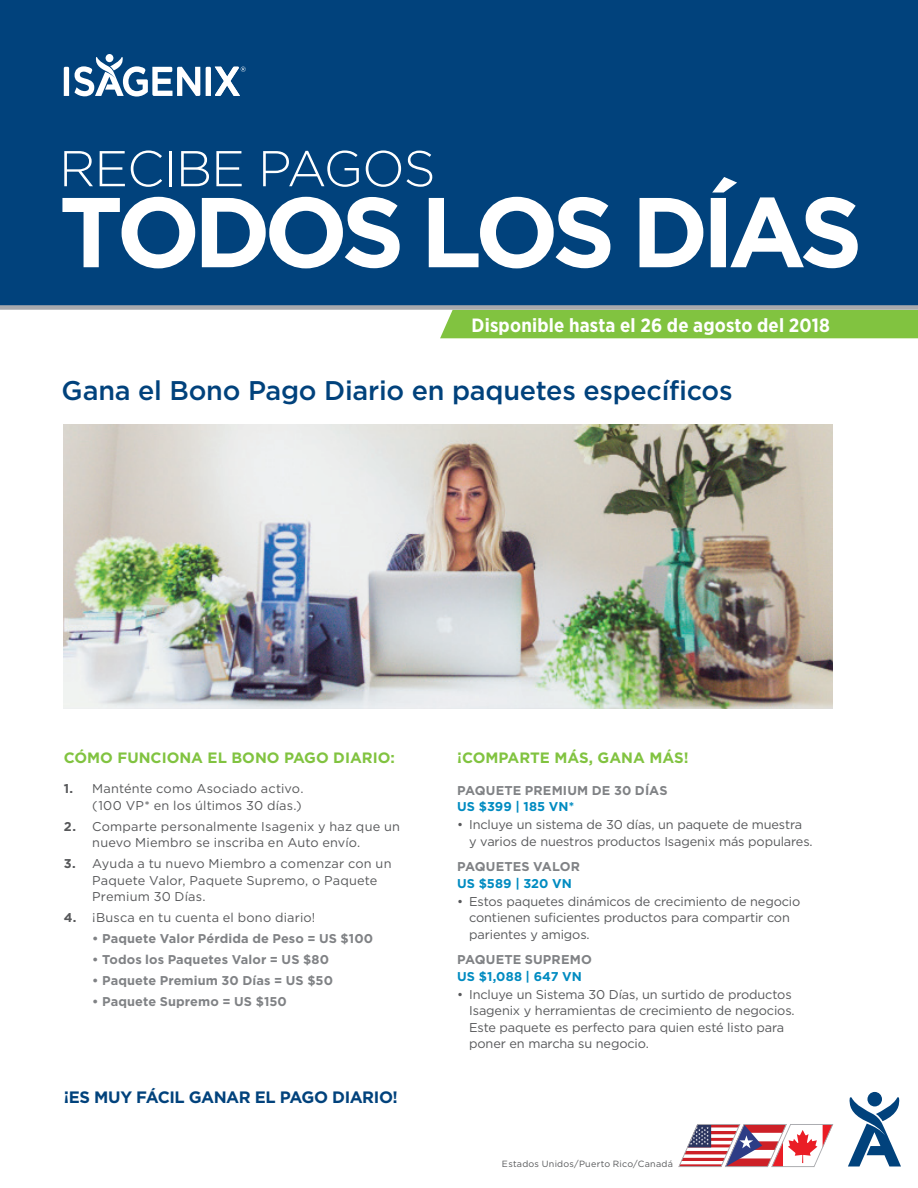
<style>
.page{position:relative;width:918px;height:1188px;background:#fff}
.page>*{position:absolute;margin:0;border:0;box-sizing:border-box;transform-origin:0 0}
.Headline{font:700 99px "Gotham";letter-spacing:-.07em;color:#fff}
.Headline-2{font:300 50.25px "Gotham";letter-spacing:-.02em;color:#fff}
.t1{font:500 27px "Gotham";letter-spacing:-.01em;color:#01427c}
.t2{font:700 19.2px "Gotham Narrow";letter-spacing:.01em;color:#fff}
.Answer{font:700 16.5px "Gotham";letter-spacing:-.025em;color:#01427c}
.Green_Subhead{font:700 15px "Gotham";color:#81c340}
.Body_Bullet{font:12.75px/16.5px "Gotham";letter-spacing:-.01em;color:#57585a}
.Green_Subhead-2{font:12.75px/16.5px "Gotham";letter-spacing:.015em;color:#57585a}
.Bold_light_gray_bull{font:700 12.75px "Gotham";letter-spacing:.01em;color:#808285}
.Sub_Subheadline_Grey{font:700 12.75px "Gotham";letter-spacing:.01em;color:#808285}
.Sub_Subheadline_-_64{font:700 12.75px "Gotham";letter-spacing:.01em;color:#008bc1}
.t3{font:9px "Gotham";letter-spacing:.03em;color:#57585a}
.s1{font-weight:700}
</style>
<div class="page">
<div style="left:440px;top:310px;width:478px;height:28px;background:#81c340"></div>
<svg style="left:848px;top:1092px;width:53px;height:74px"></svg>
<svg style="left:678px;top:1124px;width:155px;height:43px"></svg>
<img style="left:64px;top:424px;width:769px;height:284px">
<div style="left:0;top:0;width:918px;height:306px;background:#01427c"></div>
<div style="left:106px;top:54px;width:7px;height:8px;background:#fff;border-radius:50%"></div>
<svg style="left:64px;top:57px;width:136px;height:40px"></svg>
<svg style="left:206px;top:67px;width:40px;height:29px"></svg>
<div style="left:0;top:305px;width:918px;height:5px;background:#a8a9ad"></div>
<p class="Headline-2" style="left:59px;top:137px;width:378px">RECIBE PAGOS</p>
<p class="Headline" style="left:59px;top:167px;width:805px">TODOS LOS DÍAS</p>
<p class="t2" style="left:472px;top:313px;width:360px">Disponible hasta el 26 de agosto del 2018</p>
<p class="t1" style="left:62px;top:373px;width:672px">Gana el Bono Pago Diario en paquetes específicos</p>
<p class="Green_Subhead" style="left:64px;top:748px;width:333px">CÓMO FUNCIONA EL BONO PAGO DIARIO:</p>
<p class="Green_Subhead-2" style="left:64px;top:780px;width:241px;text-align:right"><span class="s1">1.</span> Manténte como Asociado activo. (100 VP* en los últimos 30 días.)</p>
<p class="Green_Subhead-2" style="left:92px;top:818px;width:309px;text-indent:-28px"><span class="s1">2.</span> Comparte personalmente Isagenix y haz que un nuevo Miembro se inscriba en Auto envío.</p>
<p class="Green_Subhead-2" style="left:92px;top:855px;width:301px;text-indent:-28px"><span class="s1">3.</span> Ayuda a tu nuevo Miembro a comenzar con un<br>Paquete Valor, Paquete Supremo, o Paquete<br>Premium 30 Días.</p>
<p class="Green_Subhead-2" style="left:64px;top:909px;width:253px"><span class="s1">4.</span> ¡Busca en tu cuenta el bono diario!</p>
<p class="Bold_light_gray_bull" style="left:92px;top:930px;width:282px">• Paquete Valor Pérdida de Peso = US $100</p>
<p class="Bold_light_gray_bull" style="left:92px;top:951px;width:238px">• Todos los Paquetes Valor = US $80</p>
<p class="Bold_light_gray_bull" style="left:92px;top:972px;width:242px">• Paquete Premium 30 Días = US $50</p>
<p class="Bold_light_gray_bull" style="left:92px;top:993px;width:196px">• Paquete Supremo = US $150</p>
<p class="Answer" style="left:64px;top:1086px;width:336px">¡ES MUY FÁCIL GANAR EL PAGO DIARIO!</p>
<p class="Green_Subhead" style="left:457px;top:748px;width:233px">¡COMPARTE MÁS, GANA MÁS!</p>
<p class="Sub_Subheadline_Grey" style="left:457px;top:782px;width:212px">PAQUETE PREMIUM DE 30 DÍAS</p>
<p class="Sub_Subheadline_-_64" style="left:457px;top:798px;width:119px">US $399 | 185 VN*</p>
<p class="Body_Bullet" style="left:469px;top:816px;width:345px;text-indent:-12px">• Incluye un sistema de 30 días, un paquete de muestra y varios de nuestros productos Isagenix más populares.</p>
<p class="Sub_Subheadline_Grey" style="left:457px;top:858px;width:124px">PAQUETES VALOR</p>
<p class="Sub_Subheadline_-_64" style="left:457px;top:875px;width:116px">US $589 | 320 VN</p>
<p class="Body_Bullet" style="left:469px;top:893px;width:333px;text-indent:-12px">• Estos paquetes dinámicos de crecimiento de negocio contienen suficientes productos para compartir con parientes y amigos.</p>
<p class="Sub_Subheadline_Grey" style="left:457px;top:951px;width:136px">PAQUETE SUPREMO</p>
<p class="Sub_Subheadline_-_64" style="left:457px;top:968px;width:126px">US $1,088 | 647 VN</p>
<p class="Body_Bullet" style="left:469px;top:986px;width:327px;text-indent:-12px">• Incluye un Sistema 30 Días, un surtido de productos Isagenix y herramientas de crecimiento de negocios.<br>Este paquete es perfecto para quien esté listo para poner en marcha su negocio.</p>
<p class="t3" style="left:502px;top:1158px;width:173px">Estados Unidos/Puerto Rico/Canadá</p>
</div>
